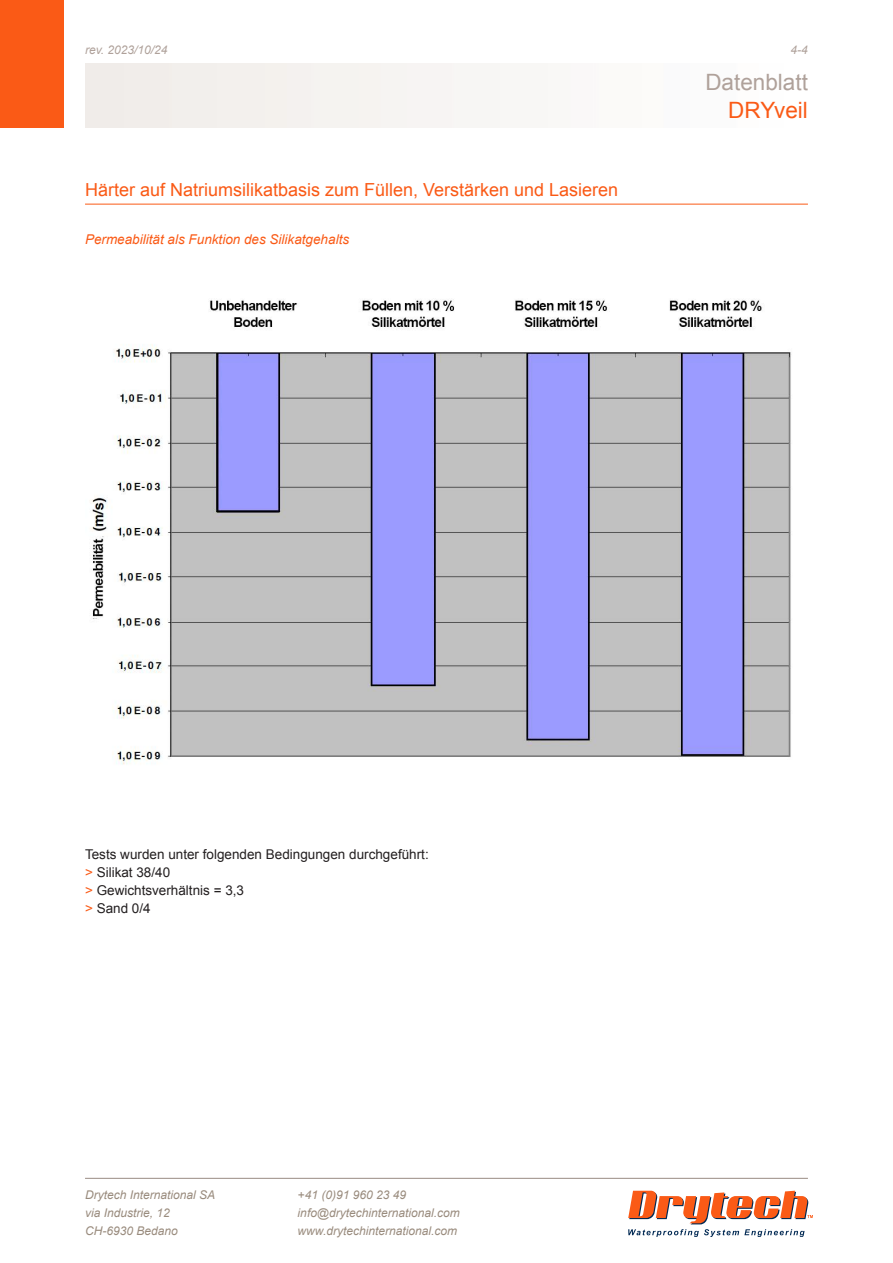
<style>
.page{position:relative;width:893px;height:1263px;background:#fff}
.page>*{position:absolute;margin:0;border:0;box-sizing:border-box;transform-origin:0 0}
.t1{font:22.5px "Arial";color:#afa19a}
.t2{font:22.5px "Arial";color:#fa5a16}
.t3{font:18px "Arial";color:#fa5a16}
.t4{font:13.5px "Arial";color:#231f20}
.t5{font:italic 13.5px "Arial";color:#fa5a16}
.t6{font:italic 12px/18px "Arial";color:#998b7d}
.t7{font:italic 12px "Arial";color:#afa19a}
.s1{color:#fa5a16}
</style>
<div class="page">
<div style="left:0;top:0;width:64px;height:128px;background:#fa5a16"></div>
<svg style="left:628px;top:1191px;width:185px;height:46px"></svg>
<hr style="left:85px;top:1178px;width:723px;height:1px;background:#998b83">
<hr style="left:85px;top:204px;width:723px;height:1px;background:#fa5a16">
<img style="left:91px;top:299px;width:701px;height:466px">
<p class="t7" style="left:85px;top:42px;width:84px">rev. 2023/10/24</p>
<p class="t7" style="left:791px;top:42px;width:19px">4-4</p>
<h1 class="t1" style="left:705px;top:67px;width:104px">Datenblatt</h1>
<h1 class="t2" style="left:728px;top:95px;width:81px">DRYveil</h1>
<h2 class="t3" style="left:85px;top:177px;width:535px">Härter auf Natriumsilikatbasis zum Füllen, Verstärken und Lasieren</h2>
<p class="t5" style="left:85px;top:230px;width:266px">Permeabilität als Funktion des Silikatgehalts</p>
<p class="t4" style="left:85px;top:845px;width:345px">Tests wurden unter folgenden Bedingungen durchgeführt:</p>
<p class="t4" style="left:85px;top:863px;width:87px"><span class="s1">&gt;</span> Silikat 38/40</p>
<p class="t4" style="left:85px;top:881px;width:161px"><span class="s1">&gt;</span> Gewichtsverhältnis = 3,3</p>
<p class="t4" style="left:85px;top:899px;width:67px"><span class="s1">&gt;</span> Sand 0/4</p>
<p class="t6" style="left:85px;top:1186px;width:132px">Drytech International SA via Industrie, 12<br>CH-6930 Bedano</p>
<p class="t6" style="left:298px;top:1186px;width:164px">+41 (0)91 960 23 49 info@drytechinternational.com www.drytechinternational.com</p>
</div>
